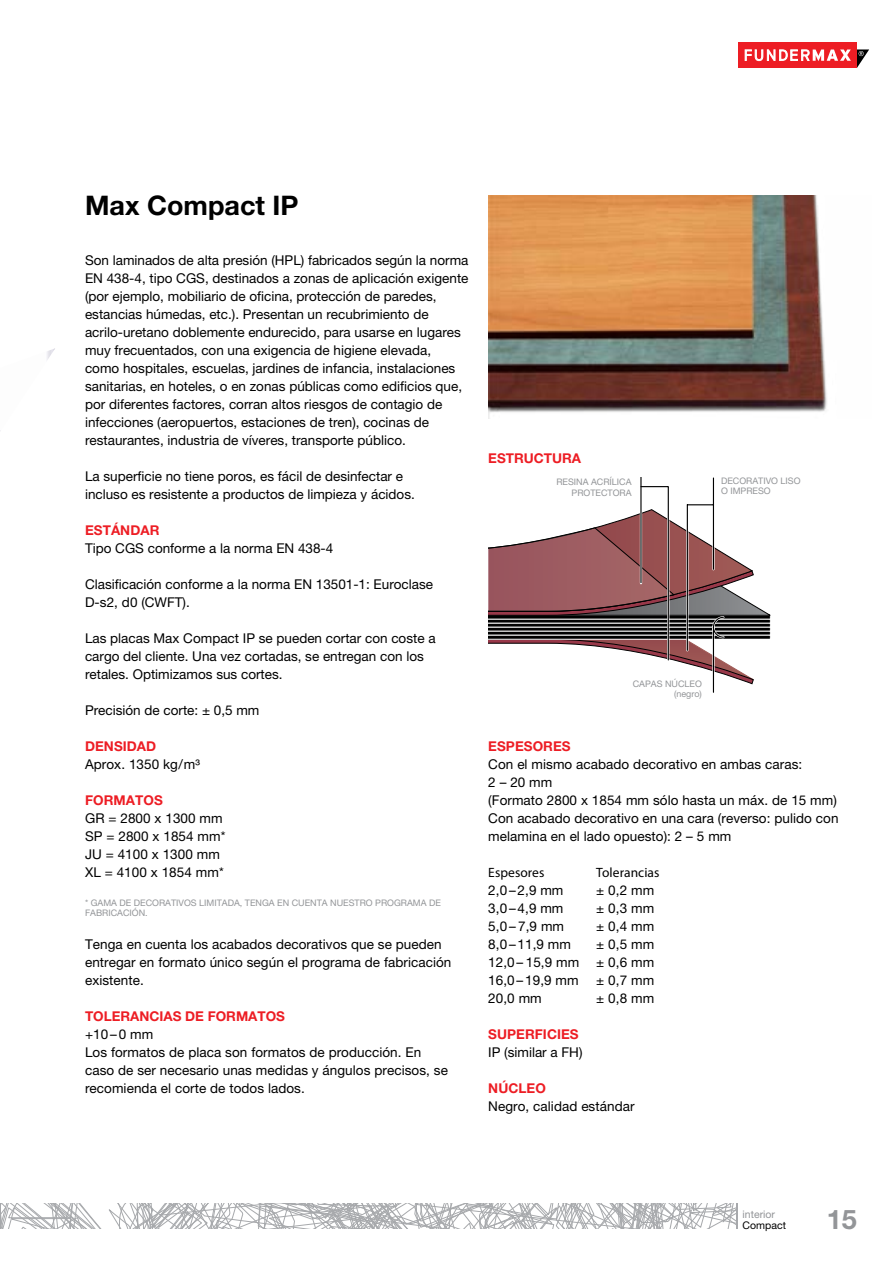
<style>
.page{position:relative;width:893px;height:1263px;background:#fff}
.page>*{position:absolute;margin:0;border:0;box-sizing:border-box;transform-origin:0 0}
.t1{font:700 27px "Helvetica Neue LT Pro";color:#000}
.t2{font:700 27px "Helvetica Neue LT Pro";color:#939598}
.t3{font:13.5px/18px "Helvetica Neue LT Pro";color:#000}
.t4{font:700 13.5px "Helvetica Neue LT Pro";letter-spacing:.005em;color:#ed1d24}
.t5{font:13.5px "Myriad Pro";letter-spacing:.005em;color:#000}
.t6{font:10.5px "Helvetica Neue LT Pro";color:#939598}
.t7{font:10.5px "Helvetica Neue LT Pro";color:#000}
.t8{font:9px/10.5px "Helvetica Neue LT Pro";color:#939598}
</style>
<div class="page">
<img style="left:0;top:348px;width:55px;height:83px">
<img style="left:488px;top:196px;width:339px;height:223px">
<div style="left:738px;top:43px;width:119px;height:25px;background:#ed1d24"></div>
<svg style="left:744px;top:49px;width:125px;height:19px"></svg>
<svg style="left:0;top:1203px;width:737px;height:26px"></svg>
<svg style="left:488px;top:477px;width:283px;height:216px"></svg>
<h1 class="t1" style="left:85px;top:189px;width:215px">Max Compact IP</h1>
<p class="t3" style="left:85px;top:251px;width:385px">Son laminados de alta presión (HPL) fabricados según la norma EN 438-4, tipo CGS, destinados a zonas de aplicación exigente (por ejemplo, mobiliario de oficina, protección de paredes, estancias húmedas, etc.). Presentan un recubrimiento de acrilo-uretano doblemente endurecido, para usarse en lugares muy frecuentados, con una exigencia de higiene elevada, como hospitales, escuelas, jardines de infancia, instalaciones sanitarias, en hoteles, o en zonas públicas como edificios que, por diferentes factores, corran altos riesgos de contagio de infecciones (aeropuertos, estaciones de tren), cocinas de restaurantes, industria de víveres, transporte público.</p>
<p class="t3" style="left:85px;top:467px;width:331px">La superficie no tiene poros, es fácil de desinfectar e incluso es resistente a productos de limpieza y ácidos.</p>
<p class="t4" style="left:85px;top:522px;width:76px">ESTÁNDAR</p>
<p class="t3" style="left:85px;top:539px;width:250px">Tipo CGS conforme a la norma EN 438-4</p>
<p class="t3" style="left:85px;top:575px;width:350px">Clasificación conforme a la norma EN 13501-1: Euroclase<br>D-s2, d0 (CWFT).</p>
<p class="t3" style="left:85px;top:629px;width:352px">Las placas Max Compact IP se pueden cortar con coste a cargo del cliente. Una vez cortadas, se entregan con los retales. Optimizamos sus cortes.</p>
<p class="t3" style="left:85px;top:701px;width:176px">Precisión de corte: ± 0,5 mm</p>
<p class="t4" style="left:85px;top:738px;width:73px">DENSIDAD</p>
<p class="t3" style="left:85px;top:755px;width:116px">Aprox. 1350 kg/m³</p>
<p class="t4" style="left:85px;top:792px;width:79px">FORMATOS</p>
<p class="t3" style="left:85px;top:809px;width:142px">GR = 2800 x 1300 mm<br>SP = 2800 x 1854 mm*<br>JU = 4100 x 1300 mm<br>XL = 4100 x 1854 mm*</p>
<p class="t8" style="left:85px;top:897px;width:357px">* GAMA DE DECORATIVOS LIMITADA, TENGA EN CUENTA NUESTRO PROGRAMA DE<br>FABRICACIÓN.</p>
<p class="t3" style="left:85px;top:935px;width:368px">Tenga en cuenta los acabados decorativos que se pueden entregar en formato único según el programa de fabricación existente.</p>
<p class="t4" style="left:85px;top:1008px;width:202px">TOLERANCIAS DE FORMATOS</p>
<p class="t3" style="left:85px;top:1025px;width:364px">+10–0 mm<br>Los formatos de placa son formatos de producción. En caso de ser necesario unas medidas y ángulos precisos, se recomienda el corte de todos lados.</p>
<p class="t4" style="left:488px;top:450px;width:94px">ESTRUCTURA</p>
<p class="t8" style="left:556px;top:476px;width:77px;text-align:right">RESINA ACRÍLICA<br>PROTECTORA</p>
<p class="t8" style="left:721px;top:475px;width:81px">DECORATIVO LISO<br>O IMPRESO</p>
<p class="t8" style="left:633px;top:678px;width:71px;text-align:right">CAPAS NÚCLEO (negro)</p>
<p class="t4" style="left:488px;top:738px;width:84px">ESPESORES</p>
<p class="t3" style="left:488px;top:755px;width:352px">Con el mismo acabado decorativo en ambas caras:<br>2 – 20 mm<br>(Formato 2800 x 1854 mm sólo hasta un máx. de 15 mm)<br>Con acabado decorativo en una cara (reverso: pulido con melamina en el lado opuesto): 2 – 5 mm</p>
<p class="t5" style="left:488px;top:864px;width:58px">Espesores</p>
<p class="t5" style="left:596px;top:864px;width:65px">Tolerancias</p>
<p class="t3" style="left:488px;top:881px;width:77px">2,0–2,9 mm</p>
<p class="t3" style="left:596px;top:881px;width:59px">± 0,2 mm</p>
<p class="t3" style="left:488px;top:899px;width:77px">3,0–4,9 mm</p>
<p class="t3" style="left:596px;top:899px;width:59px">± 0,3 mm</p>
<p class="t3" style="left:488px;top:917px;width:77px">5,0– 7,9 mm</p>
<p class="t3" style="left:596px;top:917px;width:59px">± 0,4 mm</p>
<p class="t3" style="left:488px;top:935px;width:84px">8,0–11,9 mm</p>
<p class="t3" style="left:596px;top:935px;width:59px">± 0,5 mm</p>
<p class="t3" style="left:488px;top:953px;width:92px">12,0– 15,9 mm</p>
<p class="t3" style="left:596px;top:953px;width:59px">± 0,6 mm</p>
<p class="t3" style="left:488px;top:971px;width:92px">16,0–19,9 mm</p>
<p class="t3" style="left:596px;top:971px;width:59px">± 0,7 mm</p>
<p class="t3" style="left:488px;top:989px;width:55px">20,0 mm</p>
<p class="t3" style="left:596px;top:989px;width:59px">± 0,8 mm</p>
<p class="t4" style="left:488px;top:1026px;width:92px">SUPERFICIES</p>
<p class="t3" style="left:488px;top:1043px;width:96px">IP (similar a FH)</p>
<p class="t4" style="left:488px;top:1080px;width:59px">NÚCLEO</p>
<p class="t3" style="left:488px;top:1097px;width:148px">Negro, calidad estándar</p>
<p class="t6" style="left:743px;top:1208px;width:34px">interior</p>
<p class="t7" style="left:743px;top:1219px;width:45px">Compact</p>
<h1 class="t2" style="left:827px;top:1202px;width:32px">15</h1>
</div>
